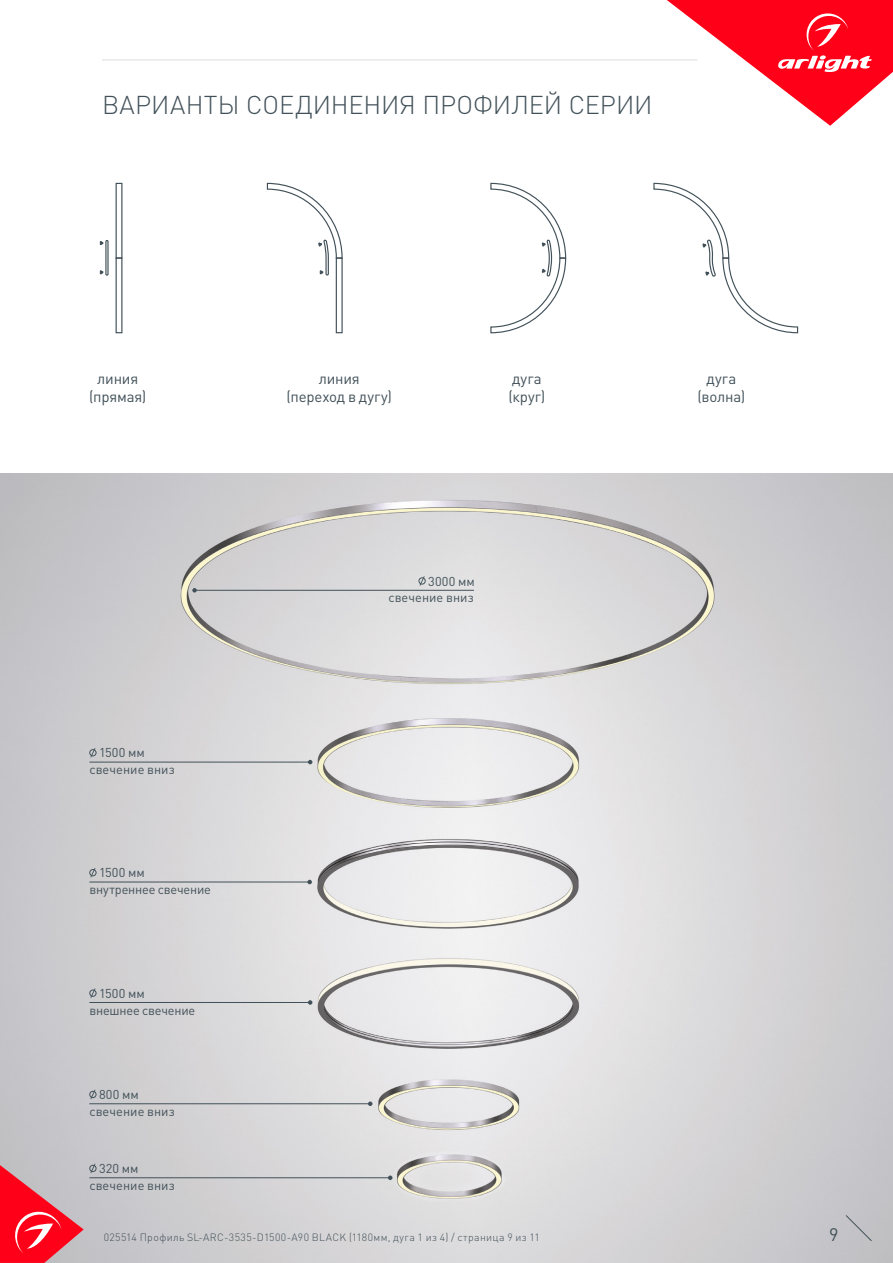
<style>
.page{position:relative;width:893px;height:1263px;background:#fff}
.page>*{position:absolute;margin:0;border:0;box-sizing:border-box;transform-origin:0 0}
.t1{font:300 25.5px "DIN Pro";color:#425159}
.t2{font:18px "DIN Pro";color:#425159}
.t3{font:15px/18px "DIN Pro";letter-spacing:-.01em;color:#425159;text-align:center}
.t4{font:12.75px "DIN Pro";color:#425159}
.t5{font:300 10.5px "DIN Pro";letter-spacing:.04em;color:#425159}
</style>
<div class="page">
<svg style="left:667px;top:0;width:226px;height:126px"></svg>
<hr style="left:102px;top:60px;width:595px;height:1px;background:#dcdddf">
<img style="left:0;top:474px;width:893px;height:789px">
<hr style="left:195px;top:590px;width:279px;height:1px;background:#425159">
<svg style="left:192px;top:588px;width:5px;height:4px"></svg>
<hr style="left:89px;top:762px;width:221px;height:1px;background:#425159">
<svg style="left:308px;top:760px;width:4px;height:4px"></svg>
<hr style="left:89px;top:882px;width:221px;height:1px;background:#425159">
<svg style="left:307px;top:880px;width:5px;height:4px"></svg>
<hr style="left:89px;top:1002px;width:221px;height:1px;background:#425159">
<svg style="left:308px;top:1000px;width:4px;height:5px"></svg>
<hr style="left:89px;top:1103px;width:281px;height:1px;background:#425159">
<svg style="left:368px;top:1101px;width:4px;height:5px"></svg>
<svg style="left:419px;top:576px;width:6px;height:10px"></svg>
<div style="left:419px;top:577px;width:7px;height:7px;border:1px solid #425159;border-radius:50%"></div>
<svg style="left:90px;top:747px;width:6px;height:11px"></svg>
<div style="left:89px;top:749px;width:7px;height:7px;border:1px solid #425159;border-radius:50%"></div>
<svg style="left:90px;top:867px;width:6px;height:11px"></svg>
<div style="left:89px;top:869px;width:7px;height:7px;border:1px solid #425159;border-radius:50%"></div>
<svg style="left:90px;top:988px;width:6px;height:10px"></svg>
<div style="left:89px;top:990px;width:7px;height:7px;border:1px solid #425159;border-radius:50%"></div>
<svg style="left:90px;top:1089px;width:6px;height:11px"></svg>
<div style="left:89px;top:1091px;width:7px;height:7px;border:1px solid #425159;border-radius:50%"></div>
<svg style="left:0;top:1165px;width:84px;height:98px;background:#e65a69"></svg>
<hr style="left:89px;top:1177px;width:301px;height:1px;background:#425159">
<svg style="left:388px;top:1175px;width:4px;height:5px"></svg>
<svg style="left:90px;top:1163px;width:6px;height:11px"></svg>
<div style="left:89px;top:1165px;width:7px;height:7px;border:1px solid #425159;border-radius:50%"></div>
<div style="left:116px;top:183px;width:6px;height:76px;border:1px solid #425159"></div>
<div style="left:116px;top:257px;width:6px;height:76px;border:1px solid #425159"></div>
<div style="left:336px;top:257px;width:7px;height:76px;border:1px solid #425159"></div>
<div style="left:105px;top:240px;width:4px;height:36px;border:1px solid #425159"></div>
<svg style="left:100px;top:241px;width:3px;height:4px"></svg>
<svg style="left:266px;top:182px;width:77px;height:94px"></svg>
<svg style="left:490px;top:182px;width:77px;height:152px"></svg>
<svg style="left:653px;top:182px;width:146px;height:152px"></svg>
<svg style="left:845px;top:1215px;width:27px;height:26px"></svg>
<p class="t1" style="left:102px;top:87px;width:552px">ВАРИАНТЫ СОЕДИНЕНИЯ ПРОФИЛЕЙ СЕРИИ</p>
<p class="t3" style="left:97px;top:368px;width:42px">линия</p>
<p class="t3" style="left:89px;top:386px;width:59px">(прямая)</p>
<p class="t4" style="left:99px;top:744px;width:47px">1500 мм</p>
<p class="t4" style="left:89px;top:761px;width:87px">свечение вниз</p>
<p class="t4" style="left:99px;top:864px;width:47px">1500 мм</p>
<p class="t4" style="left:89px;top:881px;width:123px">внутреннее свечение</p>
<p class="t4" style="left:99px;top:984px;width:47px">1500 мм</p>
<p class="t4" style="left:89px;top:1001px;width:107px">внешнее свечение</p>
<p class="t4" style="left:99px;top:1086px;width:41px">800 мм</p>
<p class="t4" style="left:89px;top:1103px;width:87px">свечение вниз</p>
<p class="t4" style="left:99px;top:1160px;width:41px">320 мм</p>
<p class="t4" style="left:89px;top:1177px;width:87px">свечение вниз</p>
<p class="t3" style="left:287px;top:368px;width:107px">линия<br>(переход в дугу)</p>
<p class="t3" style="left:508px;top:368px;width:38px;text-align:left">дуга (круг)</p>
<p class="t3" style="left:697px;top:368px;width:49px">дуга (волна)</p>
<p class="t4" style="left:428px;top:572px;width:48px">3000 мм</p>
<p class="t4" style="left:388px;top:589px;width:87px">свечение вниз</p>
<p class="t5" style="left:104px;top:1230px;width:438px">025514 Профиль SL-ARC-3535-D1500-A90 BLACK (1180мм, дуга 1 из 4) / страница 9 из 11</p>
<p class="t2" style="left:829px;top:1222px;width:11px">9</p>
</div>
